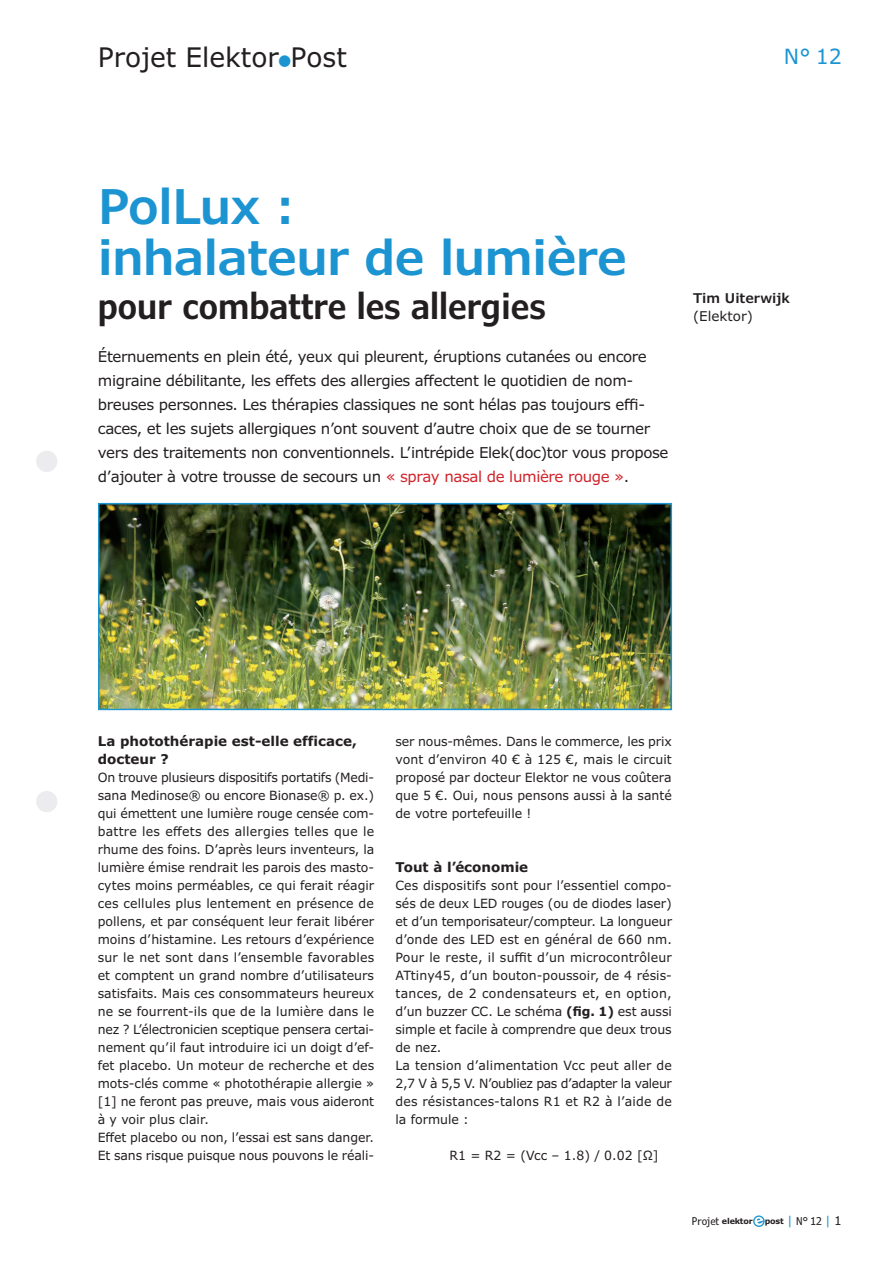
<style>
.page{position:relative;width:893px;height:1263px;background:#fff}
.page>*{position:absolute;margin:0;border:0;box-sizing:border-box;transform-origin:0 0}
.t1{font:600 48px "Verdana Pro";letter-spacing:-.02em;color:#1c94d2}
.subtitle{font:600 condensed 36px "Verdana Pro";color:#231f20}
.t2{font:27px "Verdana Pro";color:#231f20}
.t3{font:21px "Verdana Pro";color:#1c94d2}
.summary{font:15px/24px "Verdana Pro";letter-spacing:-.025em;color:#231f20}
.paragraph_heading{font:700 13.5px/18px "Verdana Pro";color:#231f20}
.author{font:600 13.5px/18px "Verdana Pro";color:#231f20}
.bodytext{font:12.75px/18px "Verdana Pro";letter-spacing:-.005em;color:#231f20;text-align:justify}
.t4{font:condensed 10.8px "Verdana Pro";color:#231f20}
.t5{font:700 8.1px "Verdana Pro";letter-spacing:-.025em;color:#231f20}
.s1{font-weight:600;font-stretch:condensed;color:#1c94d2}
.s2{color:#d1232a}
.s3{font-weight:400}
.s4{font-weight:700}
.s5{font-stretch:normal;font-size:12.15px;color:#1c94d2}
.s6{font-stretch:normal}
.s7{font-stretch:normal;font-size:12.15px}
</style>
<div class="page">
<div style="left:36px;top:451px;width:21px;height:21px;background:#ececee;border-radius:50%"></div>
<div style="left:36px;top:791px;width:21px;height:21px;background:#ececee;border-radius:50%"></div>
<svg style="left:753px;top:1215px;width:12px;height:12px"></svg>
<svg style="left:754px;top:1217px;width:9px;height:9px"></svg>
<img style="left:101px;top:506px;width:568px;height:201px">
<div style="left:98px;top:503px;width:574px;height:207px;border:2px solid #1c94d2"></div>
<h3 class="t2" style="left:98px;top:40px;width:251px">Projet Elektor<span class="s1">•</span>Post</h3>
<h3 class="t3" style="left:784px;top:43px;width:59px">N° 12</h3>
<p class="t1" style="left:98px;top:175px;width:199px">PolLux :</p>
<p class="t1" style="left:98px;top:226px;width:531px">inhalateur de lumière</p>
<p class="subtitle" style="left:98px;top:283px;width:449px">pour combattre les allergies</p>
<p class="summary" style="left:98px;top:344px;width:572px">Éternuements en plein été, yeux qui pleurent, éruptions cutanées ou encore migraine débilitante, les effets des allergies affectent le quotidien de nom&shy;breuses personnes. Les thérapies classiques ne sont hélas pas toujours effi&shy;caces, et les sujets allergiques n’ont souvent d’autre choix que de se tourner vers des traitements non conventionnels. L’intrépide Elek(doc)tor vous propose d’ajouter à votre trousse de secours un <span class="s2">« spray nasal de lumière rouge »</span>.</p>
<p class="author" style="left:693px;top:289px;width:98px">Tim Uiterwijk <span class="s3">(Elektor)</span></p>
<p class="paragraph_heading" style="left:98px;top:732px;width:261px">La photothérapie est-elle efficace, docteur ?</p>
<p class="bodytext" style="left:98px;top:769px;width:278px">On trouve plusieurs dispositifs portatifs (Medi&shy;sana Medinose® ou encore Bionase® p. ex.) qui émettent une lumière rouge censée com&shy;battre les effets des allergies telles que le rhume des foins. D’après leurs inventeurs, la lumière émise rendrait les parois des masto&shy;cytes moins perméables, ce qui ferait réagir ces cellules plus lentement en présence de pollens, et par conséquent leur ferait libérer moins d’histamine. Les retours d’expérience sur le net sont dans l’ensemble favorables et comptent un grand nombre d’utilisateurs satisfaits. Mais ces consommateurs heureux ne se fourrent-ils que de la lumière dans le nez ? L’électronicien sceptique pensera certai&shy;nement qu’il faut introduire ici un doigt d’ef&shy;fet placebo. Un moteur de recherche et des mots-clés comme « photothérapie allergie » [1] ne feront pas preuve, mais vous aideront à y voir plus clair.</p>
<p class="bodytext" style="left:98px;top:1129px;width:278px">Effet placebo ou non, l’essai est sans danger.<br>Et sans risque puisque nous pouvons le réali-</p>
<p class="bodytext" style="left:395px;top:733px;width:278px">ser nous-mêmes. Dans le commerce, les prix vont d’environ 40 € à 125 €, mais le circuit proposé par docteur Elektor ne vous coûtera que 5 €. Oui, nous pensons aussi à la santé de votre portefeuille !</p>
<p class="paragraph_heading" style="left:395px;top:858px;width:134px">Tout à l’économie</p>
<p class="bodytext" style="left:395px;top:877px;width:278px">Ces dispositifs sont pour l’essentiel compo&shy;sés de deux LED rouges (ou de diodes laser) et d’un temporisateur/compteur. La longueur d’onde des LED est en général de 660 nm.<br>Pour le reste, il suffit d’un microcontrôleur ATtiny45, d’un bouton-poussoir, de 4 résis&shy;tances, de 2 condensateurs et, en option, d’un buzzer CC. Le schéma <span class="s4">(fig. 1)</span> est aussi simple et facile à comprendre que deux trous de nez.</p>
<p class="bodytext" style="left:395px;top:1057px;width:278px">La tension d’alimentation Vcc peut aller de 2,7 V à 5,5 V. N’oubliez pas d’adapter la valeur des résistances-talons R1 et R2 à l’aide de la formule :</p>
<p class="bodytext" style="left:449px;top:1147px;width:211px">R1 = R2 = (Vcc – 1.8) / 0.02 [Ω]</p>
<p class="t4" style="left:692px;top:1214px;width:29px">Projet</p>
<p class="t5" style="left:722px;top:1216px;width:32px">elektor</p>
<p class="t5" style="left:765px;top:1216px;width:20px">post</p>
<p class="t4" style="left:787px;top:1214px;width:56px"><span class="s5">|</span> N<span class="s6">°</span> 12 <span class="s5">|</span> <span class="s7">1</span></p>
</div>
